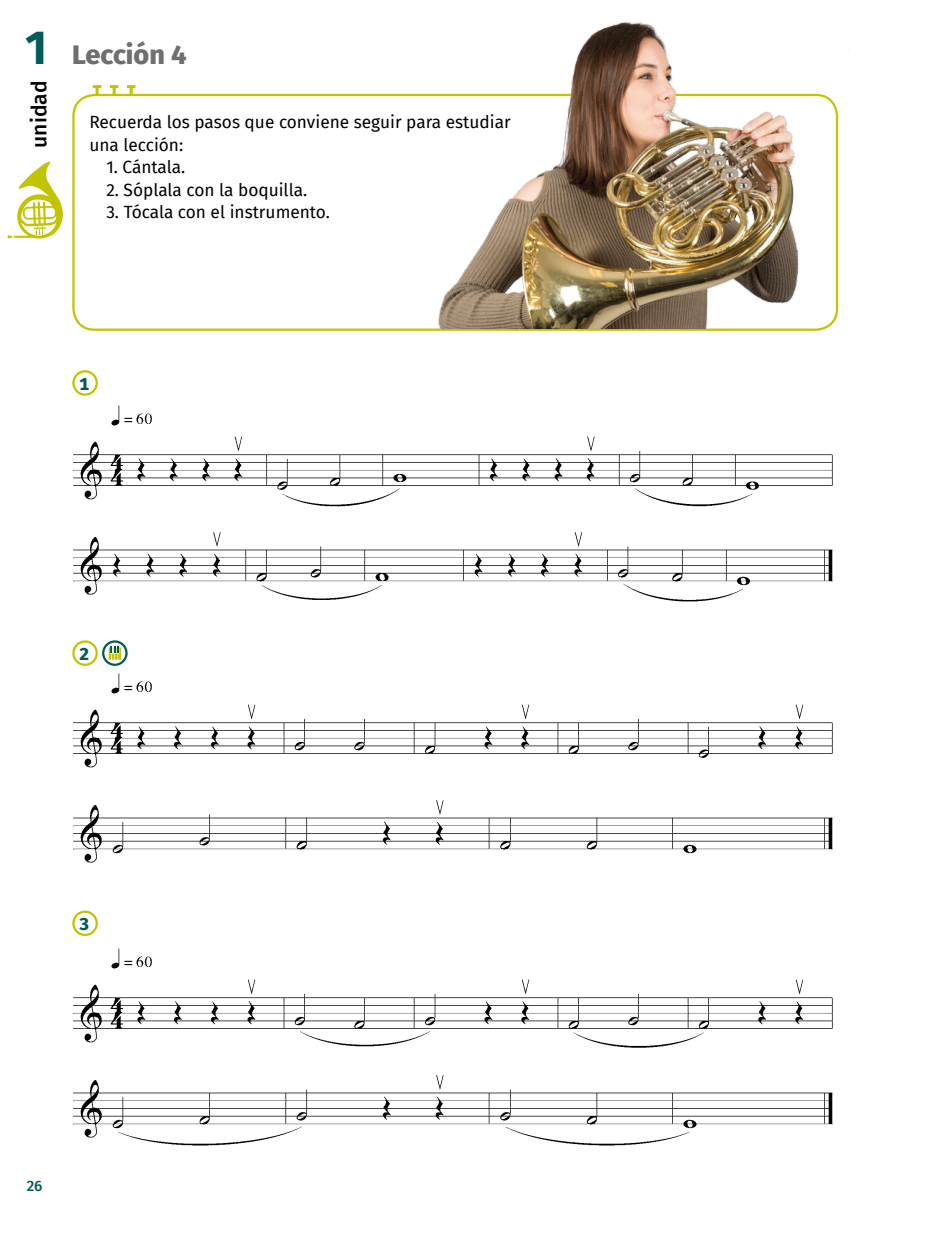
<style>
.page{position:relative;width:936px;height:1234px;background:#fff}
.page>*{position:absolute;margin:0;border:0;box-sizing:border-box;transform-origin:0 0}
.t1{font:700 48px "Fira Sans";color:#025a59}
.t2{font:800 27px "Fira Sans";color:#706f6f}
.t3{font:500 21px "Fira Sans";color:#000}
.t4{font:17.25px/22.5px "Fira Sans";color:#000}
.t5{font:800 17.25px "Fira Sans";color:#025a59}
.t6{font:500 15px "Fira Sans";color:#025a59}
</style>
<div class="page">
<svg style="left:8px;top:161px;width:55px;height:78px"></svg>
<svg style="left:127px;top:85px;width:8px;height:9px"></svg>
<svg style="left:110px;top:85px;width:8px;height:9px"></svg>
<svg style="left:93px;top:85px;width:8px;height:9px"></svg>
<div style="left:72px;top:94px;width:766px;height:237px;border:2px solid #c0c500;border-radius:21px"></div>
<img style="left:73px;top:395px;width:760px;height:207px">
<img style="left:73px;top:663px;width:760px;height:200px">
<img style="left:73px;top:948px;width:760px;height:198px">
<div style="left:72px;top:370px;width:26px;height:25px;border:2px solid #c0c500;border-radius:50%"></div>
<div style="left:72px;top:640px;width:26px;height:25px;border:2px solid #c0c500;border-radius:50%"></div>
<svg style="left:103px;top:641px;width:23px;height:23px"></svg>
<div style="left:102px;top:640px;width:26px;height:25px;border:2px solid #025a59;border-radius:50%"></div>
<svg style="left:109px;top:646px;width:12px;height:13px"></svg>
<svg style="left:73px;top:911px;width:24px;height:23px"></svg>
<div style="left:72px;top:910px;width:26px;height:25px;border:2px solid #c0c500;border-radius:50%"></div>
<img style="left:415px;top:21px;width:424px;height:307px">
<h1 class="t1" style="left:25px;top:7px;width:24px">1</h1>
<p class="t3" style="left:22px;top:148px;width:68px;rotate:-90deg">unidad</p>
<h2 class="t2" style="left:72px;top:31px;width:116px">Lección 4</h2>
<p class="t4" style="left:89px;top:110px;width:423px">Recuerda los pasos que conviene seguir para estudiar una lección:</p>
<p class="t4" style="left:106px;top:155px;width:80px">1. Cántala.</p>
<p class="t4" style="left:106px;top:178px;width:202px">2. Sóplala con la boquilla.</p>
<p class="t4" style="left:106px;top:200px;width:225px">3. Tócala con el instrumento.</p>
<p class="t5" style="left:79px;top:368px;width:11px">1</p>
<p class="t5" style="left:79px;top:638px;width:11px">2</p>
<p class="t5" style="left:79px;top:908px;width:11px">3</p>
<p class="t6" style="left:27px;top:1173px;width:17px">26</p>
</div>
